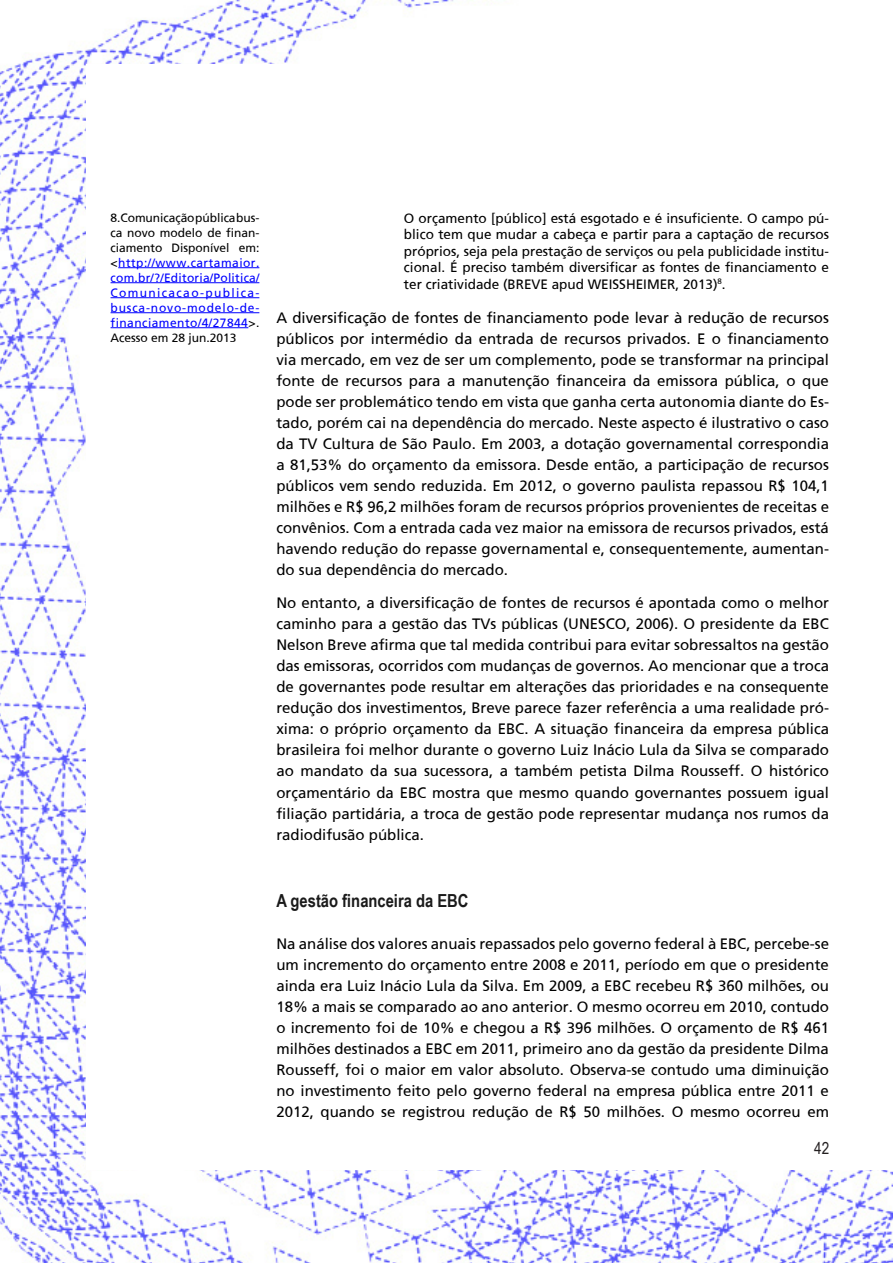
<style>
.page{position:relative;width:893px;height:1263px;background:#fff}
.page>*{position:absolute;margin:0;border:0;box-sizing:border-box;transform-origin:0 0}
.NE_CORPO_SUBTITULO{font:700 18px "Arial Narrow";color:#1a1a1a}
.t1{font:16.5px "Arial Narrow";color:#231f20}
.NE_CORPO_TEXTO{font:15px/21px "Frutiger";color:#000;text-align:justify}
.NE_CORPO_CITAÇAO{font:13.5px/16.5px "Frutiger";color:#000;text-align:justify}
.NE_CORPO_NOTA_RODAPÉ{font:12px/15px "Frutiger";letter-spacing:.04em;color:#00f;text-align:justify}
.s1{color:#000}
</style>
<div class="page">
<img style="left:0;top:0;width:893px;height:1263px">
<div style="left:86px;top:64px;width:806px;height:1105px;background:#fff"></div>
<hr style="left:118px;top:267px;width:141px;height:1px;background:#00f">
<hr style="left:111px;top:282px;width:148px;height:1px;background:#00f">
<hr style="left:111px;top:297px;width:148px;height:1px;background:#00f">
<hr style="left:111px;top:312px;width:148px;height:1px;background:#00f">
<hr style="left:111px;top:327px;width:137px;height:1px;background:#00f">
<p class="NE_CORPO_NOTA_RODAPÉ" style="left:111px;top:210px;width:150px"><span class="s1">8.Comunicação pública bus&shy;ca novo modelo de finan&shy;ciamento Disponível em: &lt;</span>http://www.cartamaior. com.br/?/Editoria/Politica/ Comunicacao-publica&shy;busca-novo-modelo-de&shy;financiamento/4/27844<span class="s1">&gt;.<br>Acesso em 28 jun.2013</span></p>
<p class="NE_CORPO_CITAÇAO" style="left:404px;top:210px;width:427px">O orçamento [público] está esgotado e é insuficiente. O campo pú&shy;blico tem que mudar a cabeça e partir para a captação de recursos próprios, seja pela prestação de serviços ou pela publicidade institu&shy;cional. É preciso também diversificar as fontes de financiamento e ter criatividade (BREVE apud WEISSHEIMER, 2013)<sup>8</sup>.</p>
<p class="NE_CORPO_TEXTO" style="left:276px;top:307px;width:554px">A diversificação de fontes de financiamento pode levar à redução de recursos públicos por intermédio da entrada de recursos privados. E o financiamento via mercado, em vez de ser um complemento, pode se transformar na principal fonte de recursos para a manutenção financeira da emissora pública, o que pode ser problemático tendo em vista que ganha certa autonomia diante do Es&shy;tado, porém cai na dependência do mercado. Neste aspecto é ilustrativo o caso da TV Cultura de São Paulo. Em 2003, a dotação governamental correspondia a 81,53% do orçamento da emissora. Desde então, a participação de recursos públicos vem sendo reduzida. Em 2012, o governo paulista repassou R$ 104,1 milhões e R$ 96,2 milhões foram de recursos próprios provenientes de receitas e convênios. Com a entrada cada vez maior na emissora de recursos privados, está havendo redução do repasse governamental e, consequentemente, aumentan&shy;do sua dependência do mercado.</p>
<p class="NE_CORPO_TEXTO" style="left:276px;top:593px;width:554px">No entanto, a diversificação de fontes de recursos é apontada como o melhor caminho para a gestão das TVs públicas (UNESCO, 2006). O presidente da EBC Nelson Breve afirma que tal medida contribui para evitar sobressaltos na gestão das emissoras, ocorridos com mudanças de governos. Ao mencionar que a troca de governantes pode resultar em alterações das prioridades e na consequente redução dos investimentos, Breve parece fazer referência a uma realidade pró&shy;xima: o próprio orçamento da EBC. A situação financeira da empresa pública brasileira foi melhor durante o governo Luiz Inácio Lula da Silva se comparado ao mandato da sua sucessora, a também petista Dilma Rousseff. O histórico orçamentário da EBC mostra que mesmo quando governantes possuem igual filiação partidária, a troca de gestão pode representar mudança nos rumos da radiodifusão pública.</p>
<p class="NE_CORPO_SUBTITULO" style="left:276px;top:887px;width:194px">A gestão financeira da EBC</p>
<p class="NE_CORPO_TEXTO" style="left:276px;top:933px;width:554px">Na análise dos valores anuais repassados pelo governo federal à EBC, percebe-se um incremento do orçamento entre 2008 e 2011, período em que o presidente ainda era Luiz Inácio Lula da Silva. Em 2009, a EBC recebeu R$ 360 milhões, ou 18% a mais se comparado ao ano anterior. O mesmo ocorreu em 2010, contudo o incremento foi de 10% e chegou a R$ 396 milhões. O orçamento de R$ 461 milhões destinados a EBC em 2011, primeiro ano da gestão da presidente Dilma Rousseff, foi o maior em valor absoluto. Observa-se contudo uma diminuição no investimento feito pelo governo federal na empresa pública entre 2011 e 2012, quando se registrou redução de R$ 50 milhões. O mesmo ocorreu em</p>
<p class="t1" style="left:814px;top:1136px;width:17px">42</p>
</div>
